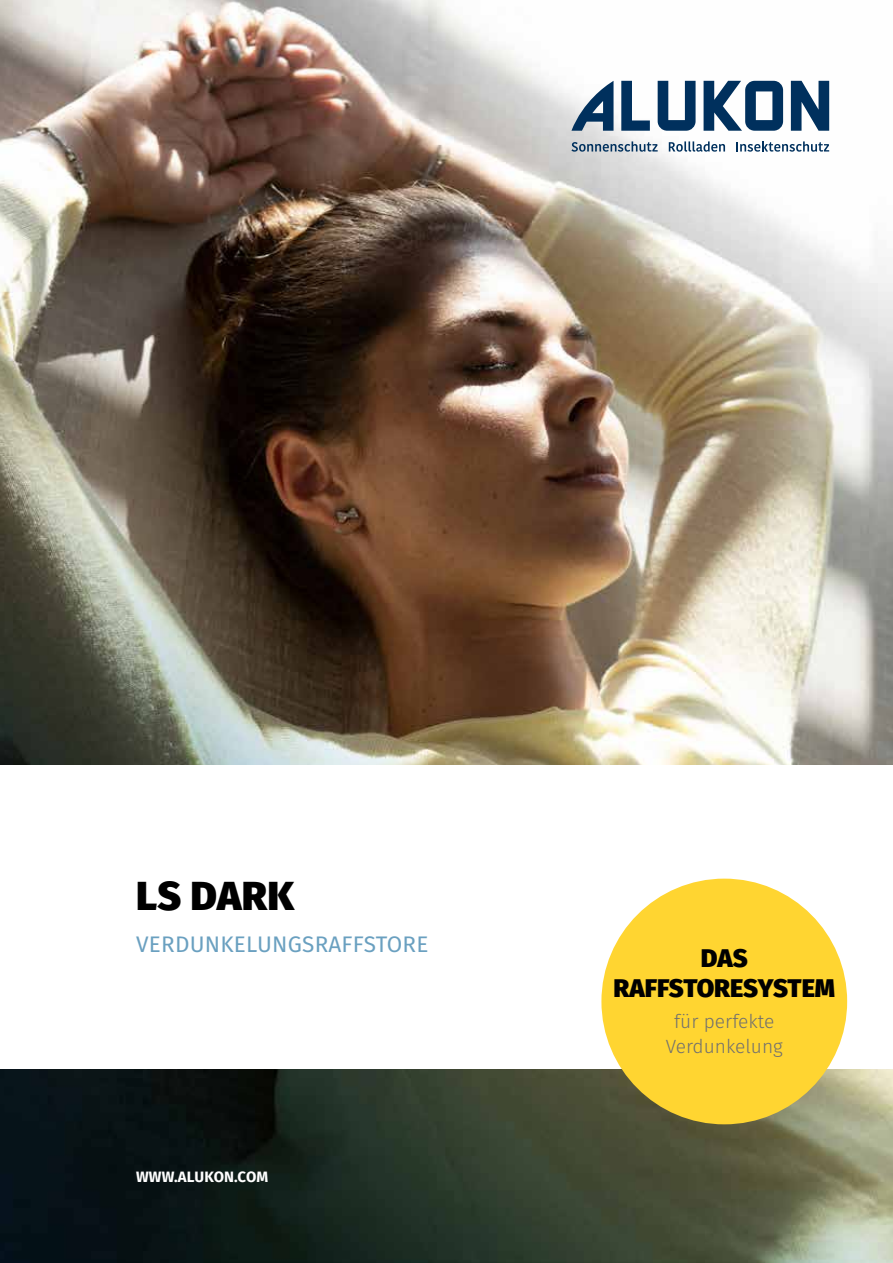
<style>
.page{position:relative;width:893px;height:1263px;background:#fff}
.page>*{position:absolute;margin:0;border:0;box-sizing:border-box;transform-origin:0 0}
.t1{font:800 40.5px "Fira Sans";letter-spacing:.005em;color:#000}
.t2{font:800 25.5px/29.8px "Fira Sans";letter-spacing:-.005em;color:#000;text-align:center}
.t3{font:22.5px "Fira Sans";letter-spacing:.01em;color:#6aa0c0}
.t4{font:300 19.2px/25.5px "Fira Sans";color:#706f6f;text-align:center}
.t5{font:700 15px "Fira Sans";letter-spacing:.01em;color:#fff}
</style>
<div class="page">
<img style="left:0;top:0;width:893px;height:1263px">
<div style="left:0;top:765px;width:893px;height:304px;background:#fff"></div>
<div style="left:601px;top:879px;width:246px;height:245px;background:#ffd531;border-radius:50%"></div>
<svg style="left:571px;top:141px;width:87px;height:11px"></svg>
<svg style="left:669px;top:141px;width:56px;height:11px"></svg>
<svg style="left:736px;top:141px;width:93px;height:11px"></svg>
<svg style="left:791px;top:81px;width:38px;height:50px"></svg>
<svg style="left:704px;top:81px;width:79px;height:50px"></svg>
<svg style="left:658px;top:81px;width:38px;height:50px"></svg>
<svg style="left:621px;top:81px;width:29px;height:50px"></svg>
<svg style="left:571px;top:81px;width:42px;height:50px"></svg>
<h1 class="t1" style="left:136px;top:860px;width:159px">LS DARK</h1>
<p class="t3" style="left:136px;top:927px;width:294px">VERDUNKELUNGSRAFFSTORE</p>
<p class="t5" style="left:136px;top:1164px;width:134px">WWW.ALUKON.COM</p>
<h2 class="t2" style="left:613px;top:941px;width:223px">DAS<br>RAFFSTORESYSTEM</h2>
<p class="t4" style="left:666px;top:1008px;width:119px">für perfekte<br>Verdunkelung</p>
</div>
